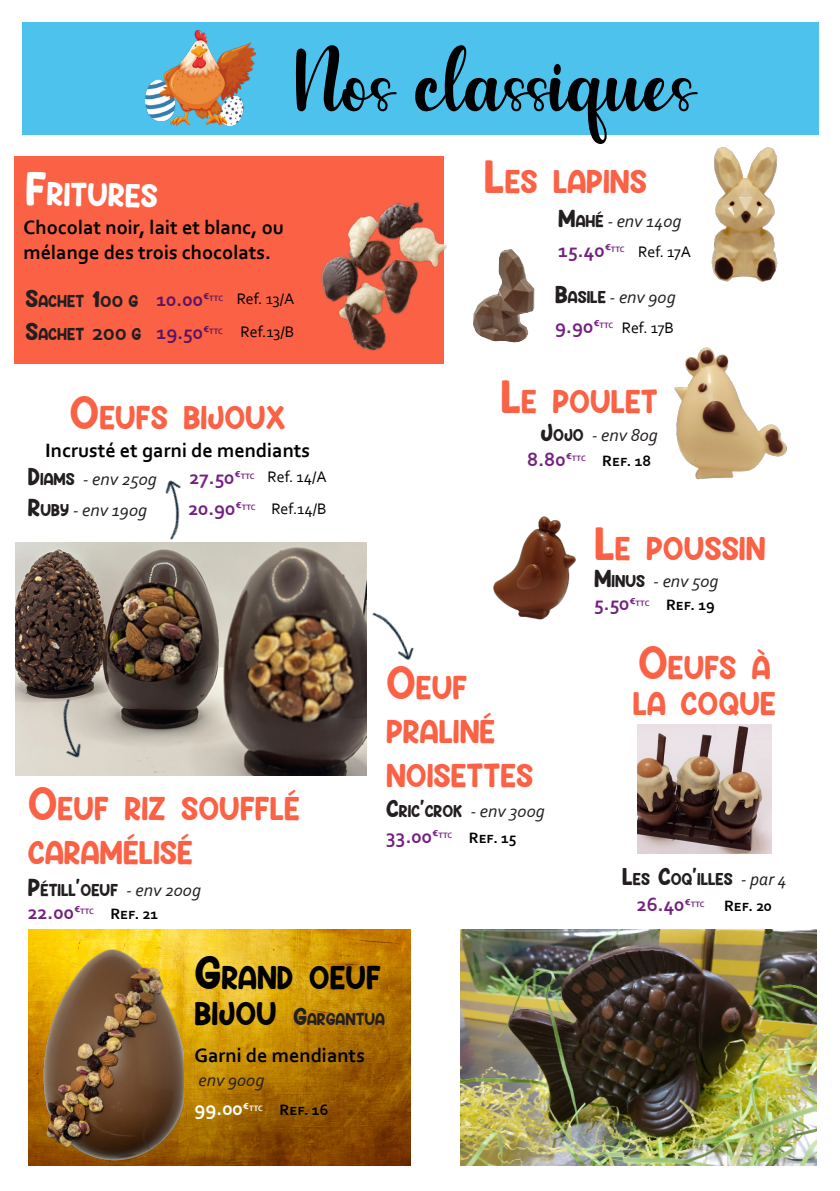
<style>
.page{position:relative;width:840px;height:1191px;background:#fff}
.page>*{position:absolute;margin:0;border:0;box-sizing:border-box;transform-origin:0 0}
.t1{font:68px "Chocolate";color:#000}
.t2{font:30.8px/44px "Hey Comic";color:#fa6145}
.t3{font:30.8px/36px "Hey Comic";color:#000}
.t4{font:30.8px "Hey Comic";color:#fff}
.t5{font:700 20.2px/24.2px "Corbel";color:#000}
.Prix_tableau{font:700 20px "Corbel";color:#5c1461}
.Prix_tableau-2{font:700 20px "Corbel";letter-spacing:-.02em;color:#732180}
.Article_tableau{font:italic 18px "Corbel";color:#231f20}
.Article_tableau-2{font:16px "Hey Comic";color:#231f20}
.Ref_tableau{font:16px "Corbel";letter-spacing:-.01em;color:#000}
.Prix_tableau-3{font:16px "Corbel";letter-spacing:-.01em;color:#000}
.t6{font:700 15.8px "Corbel";color:#000}
.s1{font-size:44px}
.s2{font-size:23px}
.s3{font-family:"Corbel";font-weight:700;font-size:23px}
.s4{font-family:"Hey Comic";font-style:normal;font-size:23px}
.s5{font-family:"Hey Comic";font-style:normal;font-size:16px}
.s6{font-family:"Corbel";font-style:italic;font-size:18px}
.s7{font-size:20px;color:#732180}
.s8{font-weight:700;font-size:20px;color:#732180}
.s9{font-size:20px;color:#fff}
</style>
<div class="page">
<div style="left:22px;top:22px;width:795px;height:113px;background:#4dc2ec"></div>
<div style="left:15px;top:156px;width:429px;height:208px;background:#fa6145"></div>
<img style="left:321px;top:201px;width:126px;height:150px">
<img style="left:145px;top:30px;width:110px;height:96px">
<img style="left:460px;top:929px;width:356px;height:237px">
<img style="left:29px;top:929px;width:381px;height:236px">
<img style="left:28px;top:937px;width:156px;height:227px">
<img style="left:637px;top:724px;width:134px;height:129px">
<img style="left:493px;top:516px;width:83px;height:104px">
<img style="left:656px;top:347px;width:131px;height:132px">
<img style="left:711px;top:147px;width:67px;height:135px">
<img style="left:473px;top:249px;width:62px;height:94px">
<img style="left:16px;top:543px;width:350px;height:232px">
<img style="left:135px;top:480px;width:84px;height:67px">
<img style="left:23px;top:690px;width:86px;height:85px">
<img style="left:363px;top:600px;width:51px;height:69px">
<p class="t1" style="left:292px;top:47px;width:403px">Nos classiques</p>
<p class="t4" style="left:26px;top:174px;width:134px;rotate:1deg"><span class="s1">F</span>RITURES</p>
<p class="t5" style="left:24px;top:215px;width:262px">Chocolat noir, lait et blanc, ou mélange des trois chocolats.</p>
<p class="Article_tableau-2" style="left:25px;top:291px;width:114px"><span class="s2">S</span>ACHET <span class="s2">1</span><span class="s3">00</span> G</p>
<p class="Prix_tableau" style="left:156px;top:287px;width:68px">10.00<sup>€</sup><sup>TTC</sup></p>
<p class="Ref_tableau" style="left:236px;top:289px;width:59px">Ref. 13/A</p>
<p class="Article_tableau-2" style="left:25px;top:324px;width:117px"><span class="s2">S</span>ACHET <span class="s3">200</span> G</p>
<p class="Prix_tableau" style="left:156px;top:319px;width:68px">19.50<sup>€</sup><sup>TTC</sup></p>
<p class="Ref_tableau" style="left:240px;top:322px;width:55px">Ref.13/B</p>
<p class="t2" style="left:70px;top:395px;width:217px"><span class="s1">O</span>EUFS BIJOUX</p>
<p class="Article_tableau" style="left:28px;top:467px;width:130px"><span class="s4">D</span><span class="s5">IAMS</span> - env 250g</p>
<p class="Prix_tableau-2" style="left:189px;top:464px;width:66px">27.50<sup>€</sup><sup>TTC</sup></p>
<p class="Ref_tableau" style="left:267px;top:467px;width:61px">Ref. 14/A</p>
<p class="Article_tableau" style="left:28px;top:499px;width:121px"><span class="s4">R</span><span class="s5">UBY</span> - env 190g</p>
<p class="Prix_tableau-2" style="left:188px;top:496px;width:69px">20.90<sup>€</sup><sup>TTC</sup></p>
<p class="Ref_tableau" style="left:271px;top:498px;width:57px">Ref.14/B</p>
<p class="t5" style="left:45px;top:438px;width:266px">Incrusté et garni de mendiants</p>
<p class="t2" style="left:28px;top:786px;width:273px"><span class="s1">O</span>EUF RIZ SOUFFLÉ</p>
<p class="t2" style="left:28px;top:830px;width:166px">CARAMÉLISÉ</p>
<p class="Article_tableau-2" style="left:28px;top:879px;width:174px"><span class="s2">P</span>ÉTILL<span class="s2">'</span>OEUF <span class="s6">- env 200g</span></p>
<p class="t6" style="left:28px;top:903px;width:132px"><span class="s7">22.00</span><sup>€</sup><sup>TTC</sup> Ref. 21</p>
<p class="t2" style="left:484px;top:160px;width:164px"><span class="s1">L</span>ES LAPINS</p>
<p class="Article_tableau" style="left:558px;top:209px;width:125px"><span class="s4">M</span><span class="s5">AHÉ</span> - env 140g</p>
<p class="Prix_tableau-3" style="left:558px;top:242px;width:134px"><span class="s8">15.40</span><sup>€</sup><sup>TTC</sup> Ref. 17A</p>
<p class="Article_tableau" style="left:555px;top:285px;width:122px"><span class="s4">B</span><span class="s5">ASILE</span> - env 90g</p>
<p class="Prix_tableau-3" style="left:555px;top:317px;width:120px"><span class="s8">9.90</span><sup>€</sup><sup>TTC</sup> Ref. 17B</p>
<p class="t2" style="left:500px;top:380px;width:158px"><span class="s1">L</span>E POULET</p>
<p class="t6" style="left:527px;top:451px;width:125px"><span class="s7">8.80</span><sup>€</sup><sup>TTC</sup> Ref. 18</p>
<p class="Article_tableau" style="left:540px;top:424px;width:119px"><span class="s4">J</span><span class="s5">OJO</span> - env 80g</p>
<p class="t2" style="left:386px;top:665px;width:149px"><span class="s1">O</span>EUF<br>PRALINÉ<br>NOISETTES</p>
<p class="Article_tableau" style="left:386px;top:800px;width:160px"><span class="s4">C</span><span class="s5">RIC</span><span class="s4">'</span><span class="s5">CROK</span> - env 300g</p>
<p class="t6" style="left:386px;top:827px;width:132px"><span class="s7">33.00</span><sup>€</sup><sup>TTC</sup> Ref. 15</p>
<p class="t2" style="left:594px;top:526px;width:172px"><span class="s1">L</span>E POUSSIN</p>
<p class="t6" style="left:593px;top:595px;width:122px"><span class="s7">5.50</span><sup>€</sup><sup>TTC</sup> Ref. 19</p>
<p class="Article_tableau" style="left:593px;top:570px;width:126px"><span class="s4">M</span><span class="s5">INUS</span> - env 50g</p>
<p class="t2" style="left:637px;top:645px;width:134px"><span class="s1">O</span>EUFS À</p>
<p class="t2" style="left:632px;top:681px;width:145px">LA COQUE</p>
<p class="Article_tableau-2" style="left:621px;top:869px;width:166px"><span class="s2">L</span>ES <span class="s2">C</span>OQ<span class="s2">'</span>ILLES <span class="s6">- par 4</span></p>
<p class="t6" style="left:636px;top:896px;width:137px"><span class="s7">26.40</span><sup>€</sup><sup>TTC</sup> Ref. 20</p>
<p class="t3" style="left:194px;top:959px;width:188px"><span class="s1">G</span>RAND OEUF<br>BIJOU</p>
<p class="Article_tableau-2" style="left:293px;top:1009px;width:93px"><span class="s2">G</span>ARGANTUA</p>
<p class="t5" style="left:194px;top:1042px;width:172px">Garni de mendiants</p>
<p class="Article_tableau" style="left:198px;top:1069px;width:67px">env 900g</p>
<p class="t6" style="left:194px;top:1100px;width:135px"><span class="s9">99.00</span><sup>€</sup><sup>TTC</sup> Ref. 16</p>
</div>
